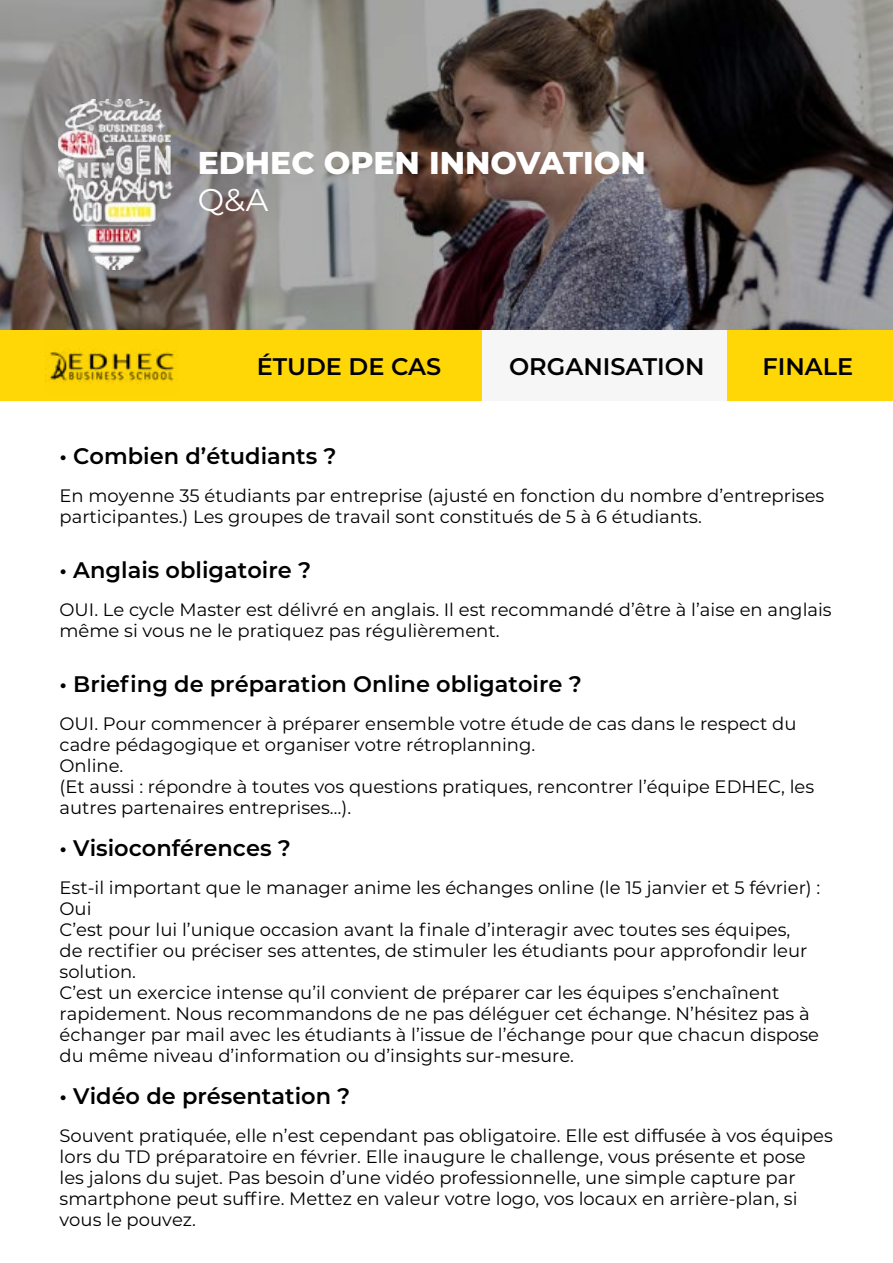
<style>
.page{position:relative;width:893px;height:1263px;background:#fff}
.page>*{position:absolute;margin:0;border:0;box-sizing:border-box;transform-origin:0 0}
.t1{font:800 31.5px "Montserrat";color:#fff}
.t2{font:31.5px "Montserrat";color:#fff}
.t3{font:600 24px "Montserrat";color:#000}
.t4{font:600 22.5px "Montserrat";color:#000}
.t5{font:18px/21px "Montserrat";color:#000}
</style>
<div class="page">
<svg style="left:0;top:0;width:892px;height:330px;background:#6b6463"></svg>
<div style="left:0;top:330px;width:893px;height:70px;background:#ffd606"></div>
<img style="left:48px;top:351px;width:127px;height:33px">
<div style="left:482px;top:330px;width:245px;height:70px;background:#f7f6f7"></div>
<img style="left:59px;top:99px;width:120px;height:171px">
<hr style="left:892px;top:0;width:1px;height:331px;background:#020203">
<hr style="left:892px;top:330px;width:1px;height:70px;background:#ffd606">
<h1 class="t1" style="left:198px;top:139px;width:450px">EDHEC OPEN INNOVATION</h1>
<h1 class="t2" style="left:198px;top:179px;width:72px">Q&amp;A</h1>
<h2 class="t3" style="left:257px;top:349px;width:186px">ÉTUDE DE CAS</h2>
<h2 class="t3" style="left:509px;top:349px;width:197px">ORGANISATION</h2>
<h2 class="t3" style="left:762px;top:349px;width:92px">FINALE</h2>
<p class="t4" style="left:60px;top:440px;width:279px">• Combien d’étudiants ?</p>
<p class="t5" style="left:60px;top:484px;width:766px">En moyenne 35 étudiants par entreprise (ajusté en fonction du nombre d’entreprises participantes.) Les groupes de travail sont constitués de 5 à 6 étudiants.</p>
<p class="t4" style="left:60px;top:554px;width:253px">• Anglais obligatoire ?</p>
<p class="t5" style="left:60px;top:598px;width:774px">OUI. Le cycle Master est délivré en anglais. Il est recommandé d’être à l’aise en anglais même si vous ne le pratiquez pas régulièrement.</p>
<p class="t4" style="left:60px;top:668px;width:524px">• Briefing de préparation Online obligatoire ?</p>
<p class="t5" style="left:60px;top:713px;width:756px">OUI. Pour commencer à préparer ensemble votre étude de cas dans le respect du cadre pédagogique et organiser votre rétroplanning.<br>Online.<br>(Et aussi : répondre à toutes vos questions pratiques, rencontrer l’équipe EDHEC, les autres partenaires entreprises…).</p>
<p class="t4" style="left:60px;top:832px;width:233px">• Visioconférences ?</p>
<p class="t5" style="left:60px;top:877px;width:762px">Est-il important que le manager anime les échanges online (le 15 janvier et 5 février) :<br>Oui<br>C’est pour lui l’unique occasion avant la finale d’interagir avec toutes ses équipes,<br>de rectifier ou préciser ses attentes, de stimuler les étudiants pour approfondir leur solution.<br>C’est un exercice intense qu’il convient de préparer car les équipes s’enchaînent rapidement. Nous recommandons de ne pas déléguer cet échange. N’hésitez pas à échanger par mail avec les étudiants à l’issue de l’échange pour que chacun dispose du même niveau d’information ou d’insights sur-mesure.</p>
<p class="t4" style="left:60px;top:1080px;width:292px">• Vidéo de présentation ?</p>
<p class="t5" style="left:60px;top:1125px;width:775px">Souvent pratiquée, elle n’est cependant pas obligatoire. Elle est diffusée à vos équipes lors du TD préparatoire en février. Elle inaugure le challenge, vous présente et pose les jalons du sujet. Pas besoin d’une vidéo professionnelle, une simple capture par smartphone peut suffire. Mettez en valeur votre logo, vos locaux en arrière-plan, si vous le pouvez.</p>
</div>
